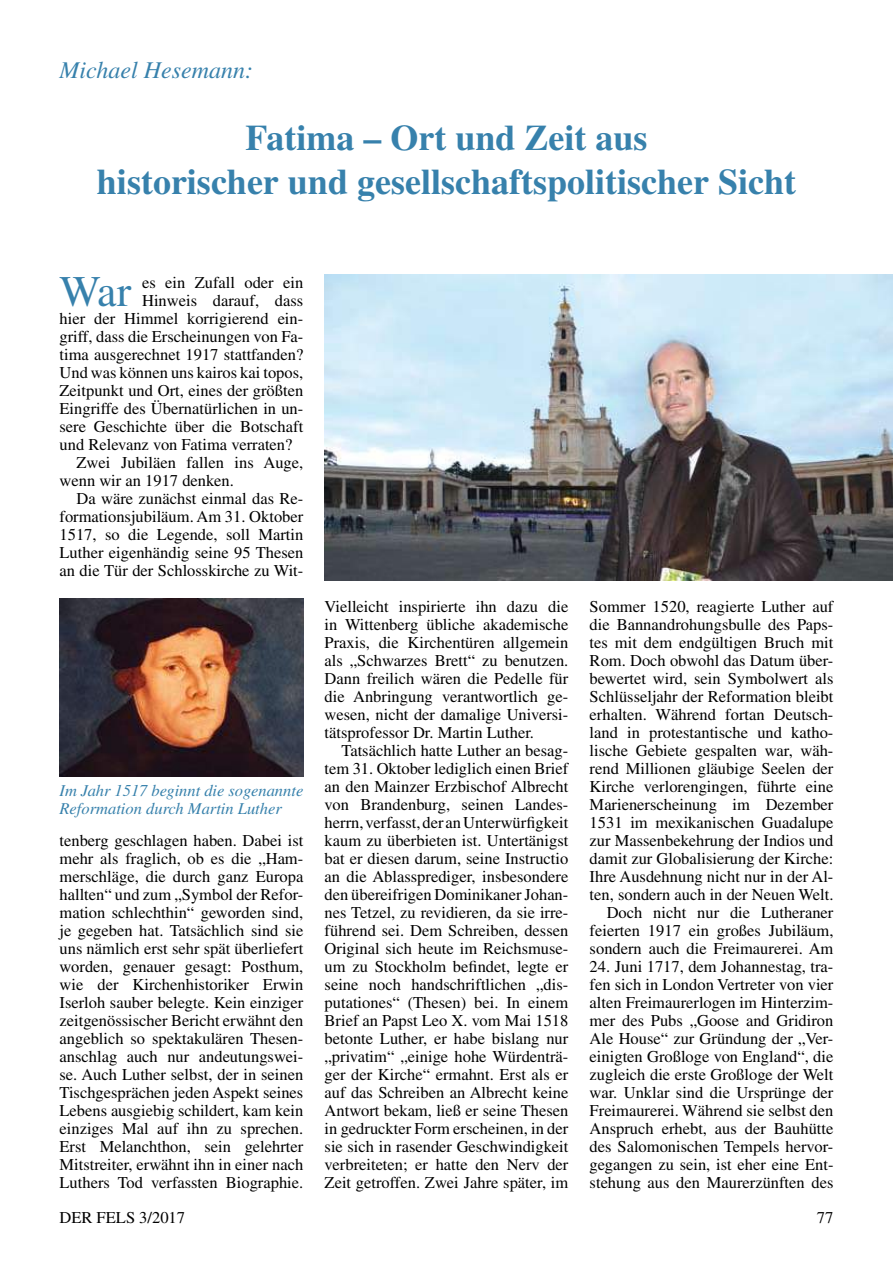
<style>
.page{position:relative;width:893px;height:1263px;background:#fff}
.page>*{position:absolute;margin:0;border:0;box-sizing:border-box;transform-origin:0 0}
.t1{font:43.65px "Times";color:#3781ac}
.t2{font:700 36px/43.2px "Times";color:#3781ac;text-align:center}
.t3{font:italic 24px "Times";color:#3781ac}
.t4{font:16.5px/18px "Times";color:#000;text-align:justify}
.t5{font:italic 16.5px/18px "Times";color:#3781ac}
</style>
<div class="page">
<img style="left:59px;top:598px;width:244px;height:179px">
<img style="left:325px;top:275px;width:568px;height:305px">
<h3 class="t3" style="left:60px;top:57px;width:195px">Michael Hesemann:</h3>
<h2 class="t2" style="left:97px;top:116px;width:701px">Fatima – Ort und Zeit aus<br>historischer und gesellschaftspolitischer Sicht</h2>
<h1 class="t1" style="left:60px;top:267px;width:73px">War</h1>
<p class="t4" style="left:142px;top:273px;width:163px">es ein Zufall oder ein</p>
<p class="t4" style="left:142px;top:291px;width:163px">Hinweis darauf, dass</p>
<p class="t4" style="left:60px;top:309px;width:245px">hier der Himmel korrigierend ein-</p>
<p class="t4" style="left:60px;top:327px;width:245px">griff, dass die Erscheinungen von Fa-</p>
<p class="t4" style="left:60px;top:345px;width:245px">tima ausgerechnet 1917 stattfanden?</p>
<p class="t4" style="left:60px;top:363px;width:245px">Und was können uns kairos kai topos,</p>
<p class="t4" style="left:60px;top:381px;width:245px">Zeitpunkt und Ort, eines der größten</p>
<p class="t4" style="left:60px;top:399px;width:245px">Eingriffe des Übernatürlichen in un-</p>
<p class="t4" style="left:60px;top:417px;width:245px">sere Geschichte über die Botschaft</p>
<p class="t4" style="left:60px;top:435px;width:234px">und Relevanz von Fatima verraten?</p>
<p class="t4" style="left:77px;top:453px;width:228px">Zwei Jubiläen fallen ins Auge,</p>
<p class="t4" style="left:60px;top:471px;width:176px">wenn wir an 1917 denken.</p>
<p class="t4" style="left:77px;top:489px;width:228px">Da wäre zunächst einmal das Re-</p>
<p class="t4" style="left:60px;top:507px;width:245px">formationsjubiläum. Am 31. Oktober</p>
<p class="t4" style="left:60px;top:525px;width:245px">1517, so die Legende, soll Martin</p>
<p class="t4" style="left:60px;top:543px;width:245px">Luther eigenhändig seine 95 Thesen</p>
<p class="t4" style="left:60px;top:561px;width:245px">an die Tür der Schlosskirche zu Wit-</p>
<p class="t5" style="left:60px;top:782px;width:245px">Im Jahr 1517 beginnt die sogenannte<br>Reformation durch Martin Luther</p>
<p class="t4" style="left:60px;top:831px;width:245px">tenberg geschlagen haben. Dabei ist mehr als fraglich, ob es die „Ham&shy;merschläge, die durch ganz Europa hallten“ und zum „Symbol der Refor&shy;mation schlechthin“ geworden sind, je gegeben hat. Tatsächlich sind sie uns nämlich erst sehr spät überliefert worden, genauer gesagt: Posthum, wie der Kirchenhistoriker Erwin Iserloh sauber belegte. Kein einziger zeitgenössischer Bericht erwähnt den angeblich so spektakulären Thesen&shy;anschlag auch nur andeutungswei&shy;se. Auch Luther selbst, der in seinen Tischgesprächen jeden Aspekt seines Lebens ausgiebig schildert, kam kein einziges Mal auf ihn zu sprechen.<br>Erst Melanchthon, sein gelehrter Mitstreiter, erwähnt ihn in einer nach Luthers Tod verfassten Biographie.</p>
<p class="t4" style="left:325px;top:597px;width:245px">Vielleicht inspirierte ihn dazu die in Wittenberg übliche akademische Praxis, die Kirchentüren allgemein als „Schwarzes Brett“ zu benutzen.<br>Dann freilich wären die Pedelle für die Anbringung verantwortlich ge&shy;wesen, nicht der damalige Universi&shy;tätsprofessor Dr. Martin Luther.</p>
<p class="t4" style="left:325px;top:741px;width:245px;text-indent:17px">Tatsächlich hatte Luther an besag&shy;tem 31. Oktober lediglich einen Brief an den Mainzer Erzbischof Albrecht von Brandenburg, seinen Landes&shy;herrn, verfasst, der an Unterwürfigkeit kaum zu überbieten ist. Untertänigst bat er diesen darum, seine Instructio an die Ablassprediger, insbesondere den übereifrigen Dominikaner Johan&shy;nes Tetzel, zu revidieren, da sie irre&shy;führend sei. Dem Schreiben, dessen Original sich heute im Reichsmuse&shy;um zu Stockholm befindet, legte er seine noch handschriftlichen „dis&shy;putationes“ (Thesen) bei. In einem Brief an Papst Leo X. vom Mai 1518 betonte Luther, er habe bislang nur „privatim“ „einige hohe Würdenträ&shy;ger der Kirche“ ermahnt. Erst als er auf das Schreiben an Albrecht keine Antwort bekam, ließ er seine Thesen in gedruckter Form erscheinen, in der sie sich in rasender Geschwindigkeit verbreiteten; er hatte den Nerv der Zeit getroffen. Zwei Jahre später, im</p>
<p class="t4" style="left:590px;top:597px;width:245px;text-align:right">Sommer 1520, reagierte Luther auf die Bannandrohungsbulle des Paps&shy;tes mit dem endgültigen Bruch mit Rom. Doch obwohl das Datum über&shy;bewertet wird, sein Symbolwert als Schlüsseljahr der Reformation bleibt erhalten. Während fortan Deutsch&shy;land in protestantische und katho&shy;lische Gebiete gespalten war, wäh&shy;rend Millionen gläubige Seelen der Kirche verlorengingen, führte eine Marienerscheinung im Dezember 1531 im mexikanischen Guadalupe zur Massenbekehrung der Indios und damit zur Globalisierung der Kirche:<br>Ihre Ausdehnung nicht nur in der Al&shy;ten, sondern auch in der Neuen Welt.<br>Doch nicht nur die Lutheraner feierten 1917 ein großes Jubiläum, sondern auch die Freimaurerei. Am</p>
<p class="t4" style="left:590px;top:957px;width:245px">24. Juni 1717, dem Johannestag, tra&shy;fen sich in London Vertreter von vier alten Freimaurerlogen im Hinterzim&shy;mer des Pubs „Goose and Gridiron Ale House“ zur Gründung der „Ver&shy;einigten Großloge von England“, die zugleich die erste Großloge der Welt war. Unklar sind die Ursprünge der Freimaurerei. Während sie selbst den Anspruch erhebt, aus der Bauhütte des Salomonischen Tempels hervor&shy;gegangen zu sein, ist eher eine Ent&shy;stehung aus den Maurerzünften des</p>
<p class="t4" style="left:60px;top:1209px;width:127px">DER FELS 3/2017</p>
<p class="t4" style="left:817px;top:1209px;width:18px">77</p>
</div>
